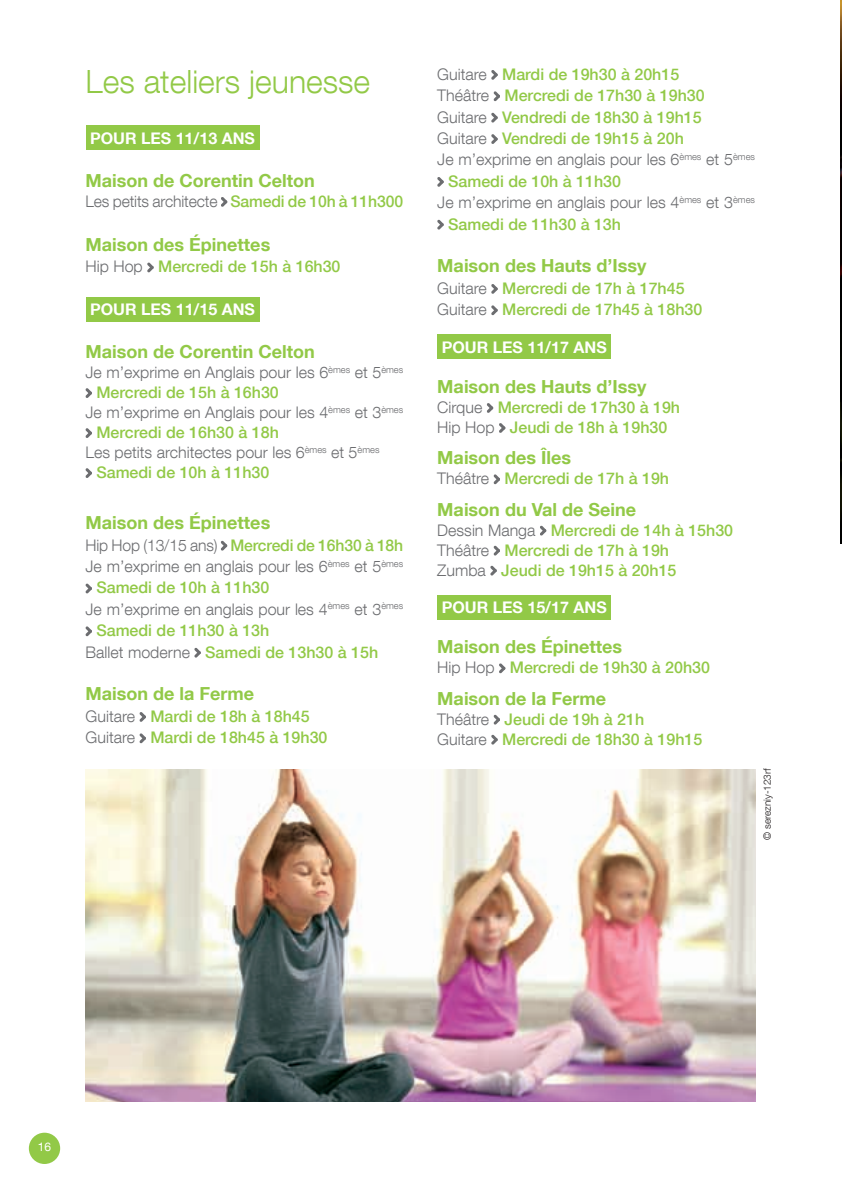
<style>
.page{position:relative;width:842px;height:1194px;background:#fff}
.page>*{position:absolute;margin:0;border:0;box-sizing:border-box;transform-origin:0 0}
.t1{font:300 32px "Helvetica Neue LT Com";color:#92c947}
.t2{font:700 18px "Helvetica Neue LT Com";color:#92c947}
.t3{font:500 16px/20px "Helvetica Neue LT Com";color:#92c947}
.t4{font:300 16px "Helvetica Neue LT Com";color:#6c6d70}
.t5{font:700 16px "Helvetica Neue LT Com";color:#fff}
.t6{font:12px "Helvetica Neue LT Com";color:#fff}
.t7{font:300 10px "Helvetica Neue LT Com";color:#231f20}
.s1{font-weight:500;color:#92c947}
.s2{font-weight:300;color:#6c6d70}
</style>
<div class="page">
<img style="left:86px;top:769px;width:669px;height:333px">
<div style="left:29px;top:1133px;width:31px;height:31px;background:#92c947;border-radius:50%"></div>
<div style="left:86px;top:126px;width:173px;height:24px;background:#92c947"></div>
<div style="left:86px;top:297px;width:173px;height:24px;background:#92c947"></div>
<svg style="left:221px;top:197px;width:6px;height:10px"></svg>
<svg style="left:147px;top:262px;width:7px;height:11px"></svg>
<svg style="left:85px;top:388px;width:7px;height:10px"></svg>
<svg style="left:85px;top:428px;width:7px;height:10px"></svg>
<svg style="left:85px;top:468px;width:7px;height:10px"></svg>
<svg style="left:221px;top:541px;width:6px;height:10px"></svg>
<svg style="left:85px;top:583px;width:7px;height:11px"></svg>
<svg style="left:85px;top:626px;width:7px;height:10px"></svg>
<svg style="left:194px;top:648px;width:7px;height:10px"></svg>
<svg style="left:139px;top:712px;width:7px;height:10px"></svg>
<svg style="left:139px;top:733px;width:7px;height:10px"></svg>
<div style="left:437px;top:335px;width:174px;height:24px;background:#92c947"></div>
<div style="left:437px;top:595px;width:174px;height:24px;background:#92c947"></div>
<svg style="left:491px;top:70px;width:6px;height:10px"></svg>
<svg style="left:493px;top:91px;width:7px;height:10px"></svg>
<svg style="left:491px;top:113px;width:6px;height:10px"></svg>
<svg style="left:491px;top:134px;width:6px;height:10px"></svg>
<svg style="left:437px;top:177px;width:7px;height:10px"></svg>
<svg style="left:437px;top:220px;width:7px;height:10px"></svg>
<svg style="left:491px;top:284px;width:6px;height:10px"></svg>
<svg style="left:491px;top:305px;width:6px;height:10px"></svg>
<svg style="left:487px;top:403px;width:6px;height:10px"></svg>
<svg style="left:499px;top:423px;width:6px;height:10px"></svg>
<svg style="left:493px;top:474px;width:7px;height:10px"></svg>
<svg style="left:540px;top:526px;width:6px;height:10px"></svg>
<svg style="left:493px;top:546px;width:7px;height:10px"></svg>
<svg style="left:490px;top:566px;width:7px;height:10px"></svg>
<svg style="left:499px;top:663px;width:6px;height:10px"></svg>
<svg style="left:493px;top:715px;width:7px;height:10px"></svg>
<svg style="left:491px;top:735px;width:6px;height:10px"></svg>
<img style="left:840px;top:0;width:1px;height:543px">
<h1 class="t1" style="left:86px;top:70px;width:286px">Les ateliers jeunesse</h1>
<p class="t5" style="left:90px;top:133px;width:166px">POUR LES 11/13 ANS</p>
<p class="t2" style="left:86px;top:174px;width:230px">Maison de Corentin Celton</p>
<p class="t4" style="left:86px;top:195px;width:319px">Les petits architecte <span class="s1">Samedi de 10h à 11h300</span></p>
<p class="t2" style="left:86px;top:238px;width:186px">Maison des Épinettes</p>
<p class="t3" style="left:86px;top:259px;width:256px"><span class="s2">Hip Hop</span> Mercredi de 15h à 16h30</p>
<p class="t5" style="left:90px;top:304px;width:166px">POUR LES 11/15 ANS</p>
<p class="t2" style="left:86px;top:345px;width:230px">Maison de Corentin Celton</p>
<p class="t4" style="left:86px;top:367px;width:319px">Je m’exprime en Anglais pour les 6<sup>èmes</sup> et 5<sup>èmes</sup></p>
<p class="t3" style="left:96px;top:385px;width:184px">Mercredi de 15h à 16h30</p>
<p class="t4" style="left:86px;top:407px;width:319px">Je m’exprime en Anglais pour les 4<sup>èmes</sup> et 3<sup>èmes</sup></p>
<p class="t3" style="left:96px;top:425px;width:184px">Mercredi de 16h30 à 18h</p>
<p class="t4" style="left:86px;top:447px;width:295px">Les petits architectes pour les 6<sup>èmes</sup> et 5<sup>èmes</sup></p>
<p class="t3" style="left:96px;top:465px;width:174px">Samedi de 10h à 11h30</p>
<p class="t2" style="left:86px;top:516px;width:186px">Maison des Épinettes</p>
<p class="t3" style="left:86px;top:537px;width:319px"><span class="s2">Hip Hop (13/15 ans)</span> Mercredi de 16h30 à 18h</p>
<p class="t4" style="left:86px;top:561px;width:319px">Je m’exprime en anglais pour les 6<sup>èmes</sup> et 5<sup>èmes</sup></p>
<p class="t3" style="left:96px;top:580px;width:174px">Samedi de 10h à 11h30</p>
<p class="t4" style="left:86px;top:603px;width:319px">Je m’exprime en anglais pour les 4<sup>èmes</sup> et 3<sup>èmes</sup></p>
<p class="t3" style="left:96px;top:623px;width:174px">Samedi de 11h30 à 13h</p>
<p class="t3" style="left:86px;top:644px;width:294px"><span class="s2">Ballet moderne</span> Samedi de 13h30 à 15h</p>
<p class="t2" style="left:86px;top:688px;width:170px">Maison de la Ferme</p>
<p class="t3" style="left:86px;top:708px;width:243px;line-height:21.4px"><span class="s2">Guitare</span> Mardi de 18h à 18h45<br><span class="s2">Guitare</span> Mardi de 18h45 à 19h30</p>
<p class="t3" style="left:437px;top:66px;width:243px"><span class="s2">Guitare</span> Mardi de 19h30 à 20h15</p>
<p class="t3" style="left:437px;top:88px;width:269px"><span class="s2">Théâtre</span> Mercredi de 17h30 à 19h30</p>
<p class="t3" style="left:437px;top:109px;width:266px"><span class="s2">Guitare</span> Vendredi de 18h30 à 19h15</p>
<p class="t3" style="left:437px;top:131px;width:248px"><span class="s2">Guitare</span> Vendredi de 19h15 à 20h</p>
<p class="t4" style="left:437px;top:154px;width:319px">Je m’exprime en anglais pour les 6<sup>èmes</sup> et 5<sup>èmes</sup></p>
<p class="t3" style="left:448px;top:173px;width:174px">Samedi de 10h à 11h30</p>
<p class="t4" style="left:437px;top:197px;width:319px">Je m’exprime en anglais pour les 4<sup>èmes</sup> et 3<sup>èmes</sup></p>
<p class="t3" style="left:448px;top:216px;width:174px">Samedi de 11h30 à 13h</p>
<p class="t2" style="left:437px;top:260px;width:210px">Maison des Hauts d’Issy</p>
<p class="t3" style="left:437px;top:280px;width:266px;line-height:21.4px"><span class="s2">Guitare</span> Mercredi de 17h à 17h45<br><span class="s2">Guitare</span> Mercredi de 17h45 à 18h30</p>
<p class="t5" style="left:441px;top:341px;width:166px">POUR LES 11/17 ANS</p>
<p class="t2" style="left:437px;top:380px;width:210px">Maison des Hauts d’Issy</p>
<p class="t3" style="left:437px;top:399px;width:244px"><span class="s2">Cirque</span> Mercredi de 17h30 à 19h<br><span class="s2">Hip Hop</span> Jeudi de 18h à 19h30</p>
<p class="t2" style="left:437px;top:451px;width:135px">Maison des Îles</p>
<p class="t3" style="left:437px;top:471px;width:233px"><span class="s2">Théâtre</span> Mercredi de 17h à 19h</p>
<p class="t2" style="left:437px;top:503px;width:200px">Maison du Val de Seine</p>
<p class="t3" style="left:437px;top:522px;width:297px"><span class="s2">Dessin Manga</span> Mercredi de 14h à 15h30<br><span class="s2">Théâtre</span> Mercredi de 17h à 19h<br><span class="s2">Zumba</span> Jeudi de 19h15 à 20h15</p>
<p class="t5" style="left:441px;top:602px;width:166px">POUR LES 15/17 ANS</p>
<p class="t2" style="left:437px;top:640px;width:186px">Maison des Épinettes</p>
<p class="t3" style="left:437px;top:660px;width:274px"><span class="s2">Hip Hop</span> Mercredi de 19h30 à 20h30</p>
<p class="t2" style="left:437px;top:692px;width:170px">Maison de la Ferme</p>
<p class="t3" style="left:437px;top:711px;width:266px"><span class="s2">Théâtre</span> Jeudi de 19h à 21h<br><span class="s2">Guitare</span> Mercredi de 18h30 à 19h15</p>
<p class="t7" style="left:763px;top:840px;width:73px;rotate:-90deg">© serezniy-123rf</p>
<p class="t6" style="left:38px;top:1142px;width:15px">16</p>
</div>
